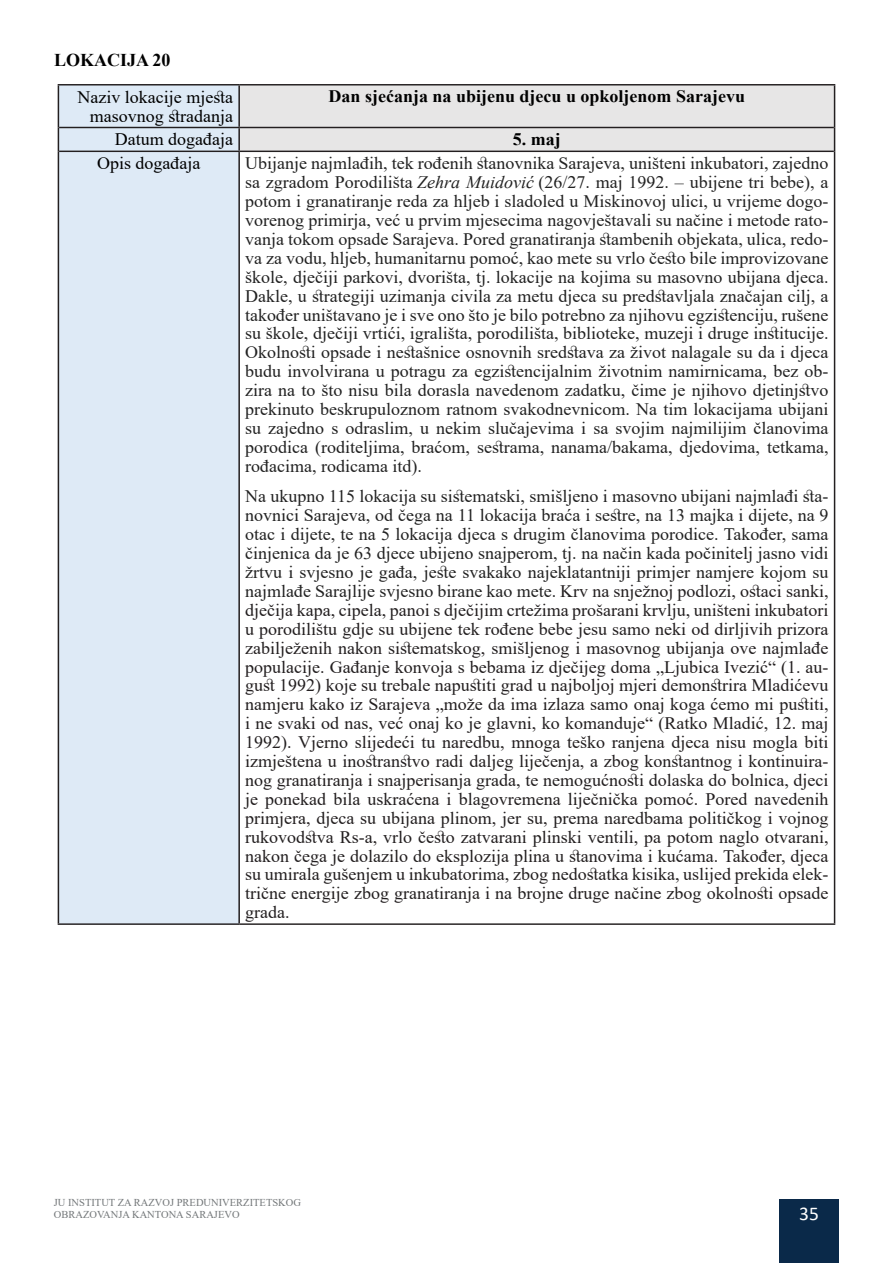
<style>
.page{position:relative;width:893px;height:1263px;background:#fff}
.page>*{position:absolute;margin:0;border:0;box-sizing:border-box;transform-origin:0 0}
.t1{font:19.5px "Calibri";color:#fff}
.t2{font:700 18px "Times New Roman";color:#000}
.t3{font:17.55px/18.9px "Times New Roman";color:#231f20;text-align:justify}
.t4{font:17.55px/18.9px "Times New Roman";color:#222;text-align:justify}
.t5{font:17.55px/18.9px "Times New Roman";color:#000;text-align:right}
.t6{font:700 17.55px "Times New Roman";color:#000}
.t7{font:10.5px/11.4px "Times New Roman";color:#737779}
.s1{font-style:italic}
.s2{color:#222}
</style>
<div class="page">
<div style="left:779px;top:1199px;width:60px;height:64px;background:#0a2949"></div>
<div style="left:59px;top:85px;width:179px;height:838px;background:#deeaf6"></div>
<hr style="left:58px;top:84px;width:181px;height:1px;background:#231f20">
<hr style="left:239px;top:84px;width:596px;height:1px;background:#231f20">
<hr style="left:59px;top:127px;width:180px;height:1px;background:#231f20">
<hr style="left:59px;top:151px;width:180px;height:1px;background:#231f20">
<hr style="left:239px;top:151px;width:595px;height:1px;background:#231f20">
<hr style="left:58px;top:923px;width:181px;height:2px;background:#231f20">
<hr style="left:239px;top:923px;width:596px;height:2px;background:#231f20">
<hr style="left:58px;top:85px;width:1px;height:42px;background:#231f20">
<hr style="left:238px;top:85px;width:2px;height:42px;background:#231f20">
<svg style="left:58px;top:127px;width:1px;height:24px"></svg>
<hr style="left:238px;top:128px;width:2px;height:23px;background:#231f20">
<svg style="left:239px;top:85px;width:596px;height:66px;background:#dfdede"></svg>
<hr style="left:58px;top:151px;width:1px;height:772px;background:#231f20">
<hr style="left:238px;top:152px;width:2px;height:771px;background:#231f20">
<hr style="left:834px;top:151px;width:1px;height:772px;background:#231f20">
<p class="t2" style="left:54px;top:47px;width:118px">LOKACIJA 20</p>
<p class="t5" style="left:77px;top:87px;width:157px">Naziv lokacije mjesta masovnog stradanja</p>
<p class="t6" style="left:329px;top:84px;width:418px">Dan sjećanja na ubijenu djecu u opkoljenom Sarajevu</p>
<p class="t5" style="left:115px;top:130px;width:120px">Datum događaja</p>
<p class="t6" style="left:513px;top:127px;width:49px">5. maj</p>
<p class="t5" style="left:97px;top:153px;width:105px">Opis događaja</p>
<p class="t4" style="left:245px;top:153px;width:585px">Ubijanje najmlađih, tek rođenih stanovnika Sarajeva, uništeni inkubatori, zajedno sa zgradom Porodilišta <span class="s1">Zehra Muidović</span> (26/27. maj 1992. – ubijene tri bebe), a potom i granatiranje reda za hljeb i sladoled u Miskinovoj ulici, u vrijeme dogo&shy;vorenog primirja, već u prvim mjesecima nagovještavali su načine i metode rato&shy;vanja tokom opsade Sarajeva. Pored granatiranja stambenih objekata, ulica, redo&shy;va za vodu, hljeb, humanitarnu pomoć, kao mete su vrlo često bile improvizovane škole, dječiji parkovi, dvorišta, tj. lokacije na kojima su masovno ubijana djeca.<br>Dakle, u strategiji uzimanja civila za metu djeca su predstavljala značajan cilj, a također uništavano je i sve ono što je bilo potrebno za njihovu egzistenciju, rušene su škole, dječiji vrtići, igrališta, porodilišta, biblioteke, muzeji i druge institucije.<br>Okolnosti opsade i nestašnice osnovnih sredstava za život nalagale su da i djeca budu involvirana u potragu za egzistencijalnim životnim namirnicama, bez ob&shy;zira na to što nisu bila dorasla navedenom zadatku, čime je njihovo djetinjstvo prekinuto beskrupuloznom ratnom svakodnevnicom. Na tim lokacijama ubijani su zajedno s odraslim, u nekim slučajevima i sa svojim najmilijim članovima porodica (roditeljima, braćom, sestrama, nanama/bakama, djedovima, tetkama, rođacima, rodicama itd).</p>
<p class="t3" style="left:245px;top:486px;width:585px"><span class="s2">Na ukupno 115 lokacija su sistematski, smišljeno i masovno ubijani najmlađi sta&shy;novnici Sarajeva, od čega na 11 lokacija braća i sestre, na 13 majka i dijete, na 9 otac i dijete, te na 5 lokacija djeca s drugim članovima porodice. Također, sama činjenica da je 63 djece ubijeno snajperom, tj. na način kada počinitelj jasno vidi žrtvu i svjesno je gađa, jeste svakako najeklatantniji primjer namjere kojom su najmlađe Sarajlije svjesno birane kao mete.</span> Krv na snježnoj podlozi, ostaci sanki, dječija kapa, cipela, panoi s dječijim crtežima prošarani krvlju, uništeni inkubatori u porodilištu gdje su ubijene tek rođene bebe jesu samo neki od dirljivih prizora zabilježenih nakon sistematskog, smišljenog i masovnog ubijanja ove najmlađe populacije. Gađanje konvoja s bebama iz dječijeg doma „Ljubica Ivezić“ (1. au&shy;gust 1992) koje su trebale napustiti grad u najboljoj mjeri demonstrira Mladićevu namjeru kako iz Sarajeva „može da ima izlaza samo onaj koga ćemo mi pustiti, i ne svaki od nas, već onaj ko je glavni, ko komanduje“ (Ratko Mladić, 12. maj 1992). Vjerno slijedeći tu naredbu, mnoga teško ranjena djeca nisu mogla biti izmještena u inostranstvo radi daljeg liječenja, a zbog konstantnog i kontinuira&shy;nog granatiranja i snajperisanja grada, te nemogućnosti dolaska do bolnica, djeci je ponekad bila uskraćena i blagovremena liječnička pomoć. Pored navedenih primjera, djeca su ubijana plinom, jer su, prema naredbama političkog i vojnog rukovodstva Rs-a, vrlo često zatvarani plinski ventili, pa potom naglo otvarani, nakon čega je dolazilo do eksplozija plina u stanovima i kućama. Također, djeca su umirala gušenjem u inkubatorima, zbog nedostatka kisika, uslijed prekida elek&shy;trične energije zbog granatiranja i na brojne druge načine zbog okolnosti opsade grada.</p>
<p class="t7" style="left:54px;top:1197px;width:249px">JU INSTITUT ZA RAZVOJ PREDUNIVERZITETSKOG<br>OBRAZOVANJA KANTONA SARAJEVO</p>
<p class="t1" style="left:799px;top:1200px;width:21px">35</p>
</div>
